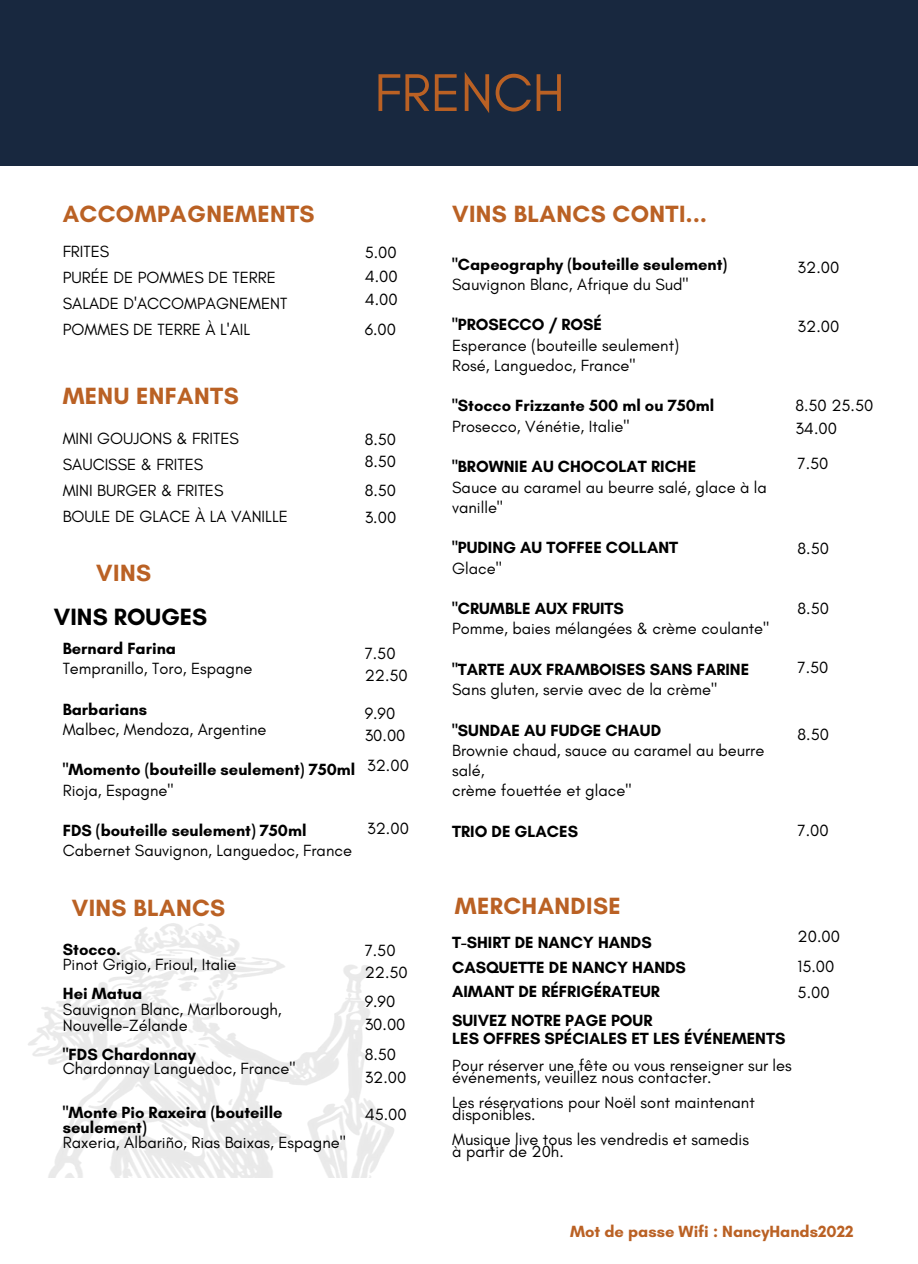
<style>
.page{position:relative;width:918px;height:1264px;background:#fff}
.page>*{position:absolute;margin:0;border:0;box-sizing:border-box;transform-origin:0 0}
.t1{font:54px "Glacial Indifference";color:#ba6124}
.t2{font:700 24px "Glacial Indifference";letter-spacing:.015em;color:#ba6124}
.t3{font:700 24px "Glacial Indifference";color:#000}
.t4{font:16.5px/22.5px "Glacial Indifference";color:#000}
.t5{font:700 16.5px/14.7px "Glacial Indifference";color:#000}
.t6{font:700 16.5px "Glacial Indifference";color:#ba6124}
</style>
<div class="page">
<img style="left:28px;top:923px;width:366px;height:254px">
<div style="left:0;top:0;width:918px;height:166px;background:#18283f"></div>
<p class="t1" style="left:374px;top:60px;width:192px">FRENCH</p>
<p class="t2" style="left:63px;top:199px;width:254px">ACCOMPAGNEMENTS</p>
<p class="t4" style="left:63px;top:240px;width:48px">FRITES</p>
<p class="t4" style="left:63px;top:266px;width:215px">PURÉE DE POMMES DE TERRE</p>
<p class="t4" style="left:63px;top:292px;width:226px">SALADE D'ACCOMPAGNEMENT</p>
<p class="t4" style="left:63px;top:318px;width:189px">POMMES DE TERRE À L'AIL</p>
<p class="t4" style="left:365px;top:241px;width:34px">5.00</p>
<p class="t4" style="left:365px;top:265px;width:34px">4.00</p>
<p class="t4" style="left:365px;top:288px;width:34px">4.00</p>
<p class="t4" style="left:365px;top:317px;width:33px">6.00</p>
<p class="t2" style="left:63px;top:381px;width:178px">MENU ENFANTS</p>
<p class="t4" style="left:63px;top:427px;width:178px">MINI GOUJONS &amp; FRITES</p>
<p class="t4" style="left:63px;top:453px;width:142px">SAUCISSE &amp; FRITES</p>
<p class="t4" style="left:63px;top:479px;width:162px">MINI BURGER &amp; FRITES</p>
<p class="t4" style="left:63px;top:505px;width:227px">BOULE DE GLACE À LA VANILLE</p>
<p class="t4" style="left:365px;top:428px;width:33px">8.50</p>
<p class="t4" style="left:365px;top:450px;width:33px">8.50</p>
<p class="t4" style="left:365px;top:479px;width:33px">8.50</p>
<p class="t4" style="left:365px;top:506px;width:33px">3.00</p>
<p class="t2" style="left:96px;top:558px;width:56px">VINS</p>
<p class="t3" style="left:54px;top:602px;width:155px">VINS ROUGES</p>
<p class="t5" style="left:63px;top:640px;width:115px">Bernard Farina</p>
<p class="t4" style="left:63px;top:657px;width:191px">Tempranillo, Toro, Espagne</p>
<p class="t5" style="left:63px;top:701px;width:86px">Barbarians</p>
<p class="t4" style="left:63px;top:717px;width:205px">Malbec, Mendoza, Argentine</p>
<p class="t5" style="left:63px;top:762px;width:294px">"Momento (bouteille seulement) 750ml</p>
<p class="t4" style="left:63px;top:778px;width:112px">Rioja, Espagne"</p>
<p class="t5" style="left:63px;top:823px;width:245px">FDS (bouteille seulement) 750ml</p>
<p class="t4" style="left:63px;top:839px;width:291px">Cabernet Sauvignon, Languedoc, France</p>
<p class="t4" style="left:365px;top:642px;width:32px">7.50</p>
<p class="t4" style="left:365px;top:664px;width:45px">22.50</p>
<p class="t4" style="left:365px;top:701px;width:42px">9.90<br>30.00</p>
<p class="t4" style="left:367px;top:753px;width:43px">32.00</p>
<p class="t4" style="left:367px;top:817px;width:43px">32.00</p>
<p class="t2" style="left:72px;top:893px;width:155px">VINS BLANCS</p>
<p class="t5" style="left:63px;top:942px;width:59px">Stocco.</p>
<p class="t4" style="left:63px;top:952px;width:175px">Pinot Grigio, Frioul, Italie</p>
<p class="t5" style="left:63px;top:985px;width:81px">Hei Matua</p>
<p class="t4" style="left:63px;top:1001px;width:220px;line-height:15.8px">Sauvignon Blanc, Marlborough,<br>Nouvelle-Zélande</p>
<p class="t5" style="left:63px;top:1046px;width:135px">"FDS Chardonnay</p>
<p class="t4" style="left:63px;top:1057px;width:234px">Chardonnay Languedoc, France"</p>
<p class="t5" style="left:63px;top:1105px;width:221px">"Monte Pio Raxeira (bouteille seulement)</p>
<p class="t4" style="left:63px;top:1130px;width:285px">Raxeria, Albariño, Rias Baixas, Espagne"</p>
<p class="t4" style="left:365px;top:938px;width:45px">7.50<br>22.50</p>
<p class="t4" style="left:365px;top:990px;width:42px">9.90<br>30.00</p>
<p class="t4" style="left:365px;top:1043px;width:43px">8.50<br>32.00</p>
<p class="t4" style="left:365px;top:1103px;width:44px">45.00</p>
<p class="t2" style="left:452px;top:199px;width:256px">VINS BLANCS CONTI...</p>
<p class="t5" style="left:452px;top:256px;width:277px">"Capeography (bouteille seulement)</p>
<p class="t4" style="left:452px;top:273px;width:238px">Sauvignon Blanc, Afrique du Sud"</p>
<p class="t5" style="left:452px;top:317px;width:151px">"PROSECCO / ROSÉ</p>
<p class="t4" style="left:452px;top:333px;width:228px">Esperance (bouteille seulement)</p>
<p class="t4" style="left:452px;top:354px;width:185px">Rosé, Languedoc, France"</p>
<p class="t5" style="left:452px;top:398px;width:264px">"Stocco Frizzante 500 ml ou 750ml</p>
<p class="t4" style="left:452px;top:414px;width:179px">Prosecco, Vénétie, Italie"</p>
<p class="t5" style="left:452px;top:459px;width:246px">"BROWNIE AU CHOCOLAT RICHE</p>
<p class="t4" style="left:452px;top:476px;width:316px;line-height:20.2px">Sauce au caramel au beurre salé, glace à la vanille"</p>
<p class="t5" style="left:452px;top:540px;width:228px">"PUDING AU TOFFEE COLLANT</p>
<p class="t4" style="left:452px;top:556px;width:51px">Glace"</p>
<p class="t5" style="left:452px;top:601px;width:173px">"CRUMBLE AUX FRUITS</p>
<p class="t4" style="left:452px;top:617px;width:319px">Pomme, baies mélangées &amp; crème coulante"</p>
<p class="t5" style="left:452px;top:661px;width:299px">"TARTE AUX FRAMBOISES SANS FARINE</p>
<p class="t4" style="left:452px;top:678px;width:267px">Sans gluten, servie avec de la crème"</p>
<p class="t5" style="left:452px;top:722px;width:210px">"SUNDAE AU FUDGE CHAUD</p>
<p class="t4" style="left:452px;top:740px;width:314px;line-height:20.2px">Brownie chaud, sauce au caramel au beurre salé,</p>
<p class="t4" style="left:452px;top:779px;width:181px">crème fouettée et glace"</p>
<p class="t5" style="left:452px;top:823px;width:127px">TRIO DE GLACES</p>
<p class="t4" style="left:798px;top:255px;width:43px">32.00</p>
<p class="t4" style="left:798px;top:315px;width:43px">32.00</p>
<p class="t4" style="left:795px;top:394px;width:80px">8.50 25.50<br>34.00</p>
<p class="t4" style="left:798px;top:452px;width:32px">7.50</p>
<p class="t4" style="left:798px;top:537px;width:33px">8.50</p>
<p class="t4" style="left:798px;top:596px;width:33px">8.50</p>
<p class="t4" style="left:798px;top:656px;width:32px">7.50</p>
<p class="t4" style="left:798px;top:722px;width:33px">8.50</p>
<p class="t4" style="left:798px;top:818px;width:33px">7.00</p>
<p class="t2" style="left:455px;top:891px;width:167px">MERCHANDISE</p>
<p class="t5" style="left:452px;top:934px;width:201px">T-SHIRT DE NANCY HANDS</p>
<p class="t5" style="left:452px;top:959px;width:235px">CASQUETTE DE NANCY HANDS</p>
<p class="t5" style="left:452px;top:984px;width:209px">AIMANT DE RÉFRIGÉRATEUR</p>
<p class="t5" style="left:452px;top:1012px;width:202px">SUIVEZ NOTRE PAGE POUR</p>
<p class="t5" style="left:452px;top:1030px;width:335px">LES OFFRES SPÉCIALES ET LES ÉVÉNEMENTS</p>
<p class="t4" style="left:452px;top:1058px;width:341px;line-height:12.3px">Pour réserver une fête ou vous renseigner sur les événements, veuillez nous contacter.</p>
<p class="t4" style="left:452px;top:1095px;width:304px;line-height:12.3px">Les réservations pour Noël sont maintenant disponibles.</p>
<p class="t4" style="left:452px;top:1127px;width:298px">Musique live tous les vendredis et samedis</p>
<p class="t4" style="left:798px;top:924px;width:44px">20.00</p>
<p class="t4" style="left:798px;top:955px;width:38px">15.00</p>
<p class="t4" style="left:798px;top:981px;width:34px">5.00</p>
<p class="t4" style="left:452px;top:1140px;width:113px">à partir de 20h.</p>
<p class="t6" style="left:570px;top:1220px;width:285px">Mot de passe Wifi : NancyHands2022</p>
</div>
